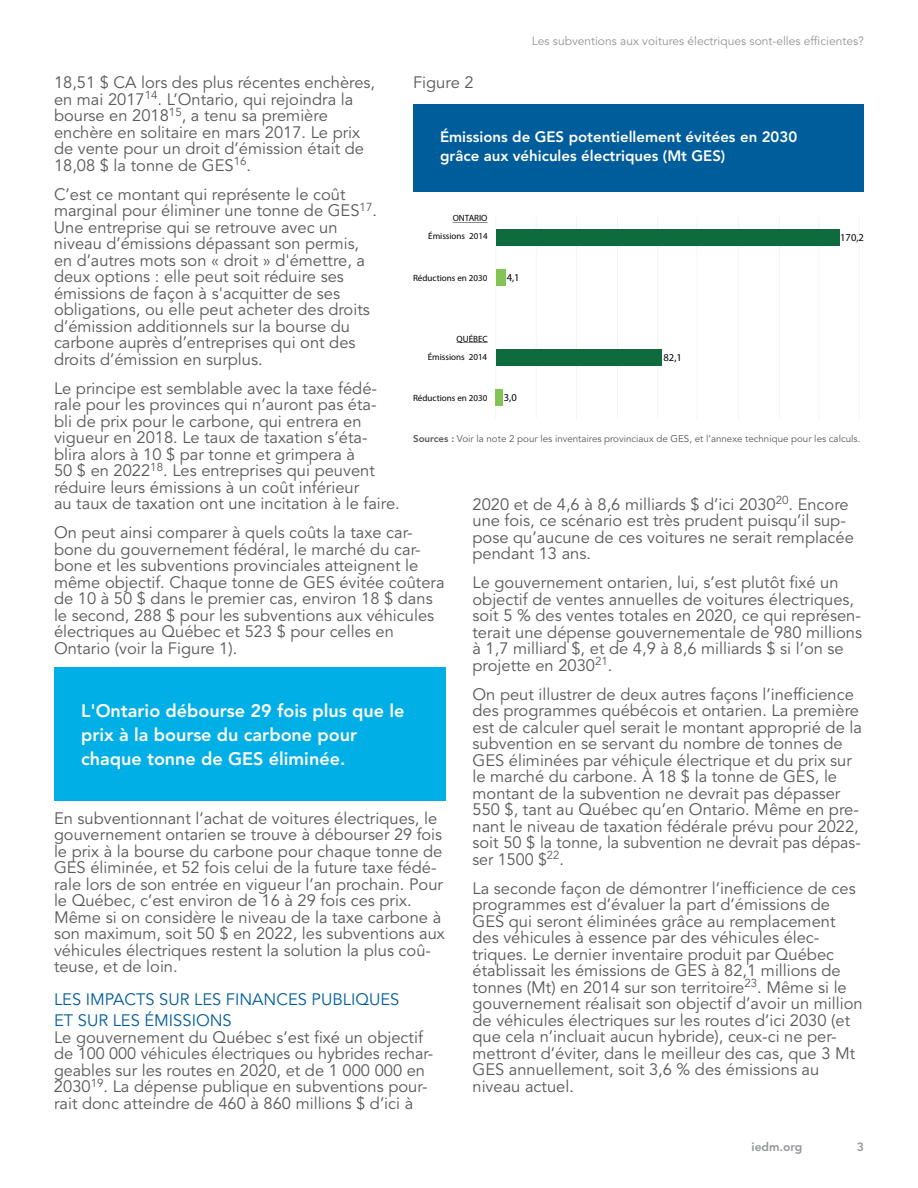
<style>
.page{position:relative;width:918px;height:1188px;background:#fff}
.page>*{position:absolute;margin:0;border:0;box-sizing:border-box;transform-origin:0 0}
.t1{font:800 18px/24px "Avenir LT Std";color:#fff}
.t2{font:16.5px/16.5px "Avenir LT Std";color:#57585a}
.t3{font:16.5px/21px "Avenir LT Std";color:#005d9c}
.t4{font:800 15px/19.5px "Avenir LT Std";color:#fff}
.t5{font:12px "Avenir LT Std";color:#939598}
.t6{font:800 12px "Avenir LT Std";color:#939598}
.t7{font:10.5px "Myriad Pro";color:#000001}
.t8{font:9.75px "Avenir LT Std";color:#57585a}
.t9{font:9px "Myriad Pro";color:#000001}
.s1{font-weight:800}
</style>
<div class="page">
<div style="left:54px;top:668px;width:392px;height:133px;background:#00afe6"></div>
<svg style="left:495px;top:389px;width:1px;height:17px"></svg>
<svg style="left:576px;top:216px;width:1px;height:203px"></svg>
<svg style="left:617px;top:216px;width:1px;height:203px"></svg>
<svg style="left:738px;top:216px;width:1px;height:203px"></svg>
<svg style="left:779px;top:217px;width:1px;height:201px"></svg>
<div style="left:496px;top:229px;width:344px;height:16px;background:#0d6b3e"></div>
<div style="left:496px;top:350px;width:166px;height:16px;background:#0d6b3e"></div>
<div style="left:496px;top:269px;width:10px;height:16px;background:#82c555"></div>
<div style="left:496px;top:389px;width:7px;height:17px;background:#82c555"></div>
<svg style="left:453px;top:222px;width:35px;height:1px"></svg>
<svg style="left:457px;top:342px;width:31px;height:1px"></svg>
<div style="left:413px;top:104px;width:451px;height:88px;background:#005d9c"></div>
<p class="t5" style="left:532px;top:34px;width:334px">Les subventions aux voitures électriques sont-elles efficientes?</p>
<p class="t2" style="left:54px;top:75px;width:323px">18,51 $ CA lors des plus récentes enchères, en mai 2017<sup>14</sup>. L’Ontario, qui rejoindra la bourse en 2018<sup>15</sup>, a tenu sa première enchère en solitaire en mars 2017. Le prix de vente pour un droit d’émission était de 18,08 $ la tonne de GES<sup>16</sup>.</p>
<p class="t2" style="left:54px;top:186px;width:325px">C’est ce montant qui représente le coût marginal pour éliminer une tonne de GES<sup>17</sup>.<br>Une entreprise qui se retrouve avec un niveau d’émissions dépassant son permis, en d’autres mots son « droit » d'émettre, a deux options : elle peut soit réduire ses émissions de façon à s'acquitter de ses obligations, ou elle peut acheter des droits d’émission additionnels sur la bourse du carbone auprès d’entreprises qui ont des droits d’émission en surplus.</p>
<p class="t2" style="left:54px;top:380px;width:347px">Le principe est semblable avec la taxe fédé&shy;rale pour les provinces qui n’auront pas éta-<br>bli de prix pour le carbone, qui entrera en vigueur en 2018. Le taux de taxation s’éta&shy;blira alors à 10 $ par tonne et grimpera à<br>50 $ en 2022<sup>18</sup>. Les entreprises qui peuvent réduire leurs émissions à un coût inférieur<br>au taux de taxation ont une incitation à le faire.</p>
<p class="t2" style="left:54px;top:525px;width:392px">On peut ainsi comparer à quels coûts la taxe car&shy;bone du gouvernement fédéral, le marché du car&shy;bone et les subventions provinciales atteignent le même objectif. Chaque tonne de GES évitée coûtera de 10 à 50 $ dans le premier cas, environ 18 $ dans le second, 288 $ pour les subventions aux véhicules électriques au Québec et 523 $ pour celles en Ontario (voir la Figure 1).</p>
<p class="t2" style="left:413px;top:75px;width:62px">Figure 2</p>
<p class="t4" style="left:440px;top:127px;width:359px">Émissions de GES potentiellement évitées en 2030 grâce aux véhicules électriques (Mt GES)</p>
<p class="t9" style="left:453px;top:213px;width:36px">ONTARIO</p>
<p class="t9" style="left:428px;top:231px;width:61px">Émissions 2014</p>
<p class="t9" style="left:413px;top:272px;width:76px">Réductions en 2030</p>
<p class="t7" style="left:840px;top:231px;width:25px">170,2</p>
<p class="t7" style="left:507px;top:271px;width:15px">4,1</p>
<p class="t9" style="left:457px;top:333px;width:33px">QUÉBEC</p>
<p class="t9" style="left:428px;top:351px;width:61px">Émissions 2014</p>
<p class="t7" style="left:664px;top:351px;width:20px">82,1</p>
<p class="t7" style="left:504px;top:391px;width:15px">3,0</p>
<p class="t9" style="left:413px;top:392px;width:76px">Réductions en 2030</p>
<p class="t8" style="left:413px;top:433px;width:449px"><span class="s1">Sources :</span> Voir la note 2 pour les inventaires provinciaux de GES, et l’annexe technique pour les calculs.</p>
<p class="t2" style="left:473px;top:496px;width:383px">2020 et de 4,6 à 8,6 milliards $ d’ici 2030<sup>20</sup>. Encore une fois, ce scénario est très prudent puisqu’il sup&shy;pose qu’aucune de ces voitures ne serait remplacée pendant 13 ans.</p>
<p class="t2" style="left:473px;top:575px;width:391px">Le gouvernement ontarien, lui, s’est plutôt fixé un objectif de ventes annuelles de voitures électriques, soit 5 % des ventes totales en 2020, ce qui représen&shy;terait une dépense gouvernementale de 980 millions à 1,7 milliard $, et de 4,9 à 8,6 milliards $ si l’on se projette en 2030<sup>21</sup>.</p>
<p class="t2" style="left:472px;top:686px;width:391px">On peut illustrer de deux autres façons l’inefficience des programmes québécois et ontarien. La première est de calculer quel serait le montant approprié de la subvention en se servant du nombre de tonnes de GES éliminées par véhicule électrique et du prix sur le marché du carbone. À 18 $ la tonne de GES, le montant de la subvention ne devrait pas dépasser 550 $, tant au Québec qu’en Ontario. Même en pre&shy;nant le niveau de taxation fédérale prévu pour 2022, soit 50 $ la tonne, la subvention ne devrait pas dépas&shy;ser 1500 $<sup>22</sup>.</p>
<p class="t2" style="left:472px;top:880px;width:392px">La seconde façon de démontrer l’inefficience de ces programmes est d’évaluer la part d’émissions de GES qui seront éliminées grâce au remplacement des véhicules à essence par des véhicules élec&shy;triques. Le dernier inventaire produit par Québec établissait les émissions de GES à 82,1 millions de tonnes (Mt) en 2014 sur son territoire<sup>23</sup>. Même si le gouvernement réalisait son objectif d’avoir un million de véhicules électriques sur les routes d’ici 2030 (et que cela n’incluait aucun hybride), ceux-ci ne per&shy;mettront d’éviter, dans le meilleur des cas, que 3 Mt GES annuellement, soit 3,6 % des émissions au niveau actuel.</p>
<p class="t1" style="left:81px;top:699px;width:325px">L'Ontario débourse 29 fois plus que le prix à la bourse du carbone pour chaque tonne de GES éliminée.</p>
<p class="t2" style="left:54px;top:810px;width:392px">En subventionnant l’achat de voitures électriques, le gouvernement ontarien se trouve à débourser 29 fois le prix à la bourse du carbone pour chaque tonne de GES éliminée, et 52 fois celui de la future taxe fédé&shy;rale lors de son entrée en vigueur l’an prochain. Pour le Québec, c’est environ de 16 à 29 fois ces prix.<br>Même si on considère le niveau de la taxe carbone à son maximum, soit 50 $ en 2022, les subventions aux véhicules électriques restent la solution la plus coû&shy;teuse, et de loin.</p>
<p class="t3" style="left:54px;top:990px;width:347px">LES IMPACTS SUR LES FINANCES PUBLIQUES<br>ET SUR LES ÉMISSIONS</p>
<p class="t2" style="left:54px;top:1029px;width:381px">Le gouvernement du Québec s’est fixé un objectif de 100 000 véhicules électriques ou hybrides rechar&shy;geables sur les routes en 2020, et de 1 000 000 en 2030<sup>19</sup>. La dépense publique en subventions pour&shy;rait donc atteindre de 460 à 860 millions $ d’ici à</p>
<p class="t6" style="left:752px;top:1140px;width:52px">iedm.org</p>
<p class="t6" style="left:857px;top:1140px;width:9px">3</p>
</div>
